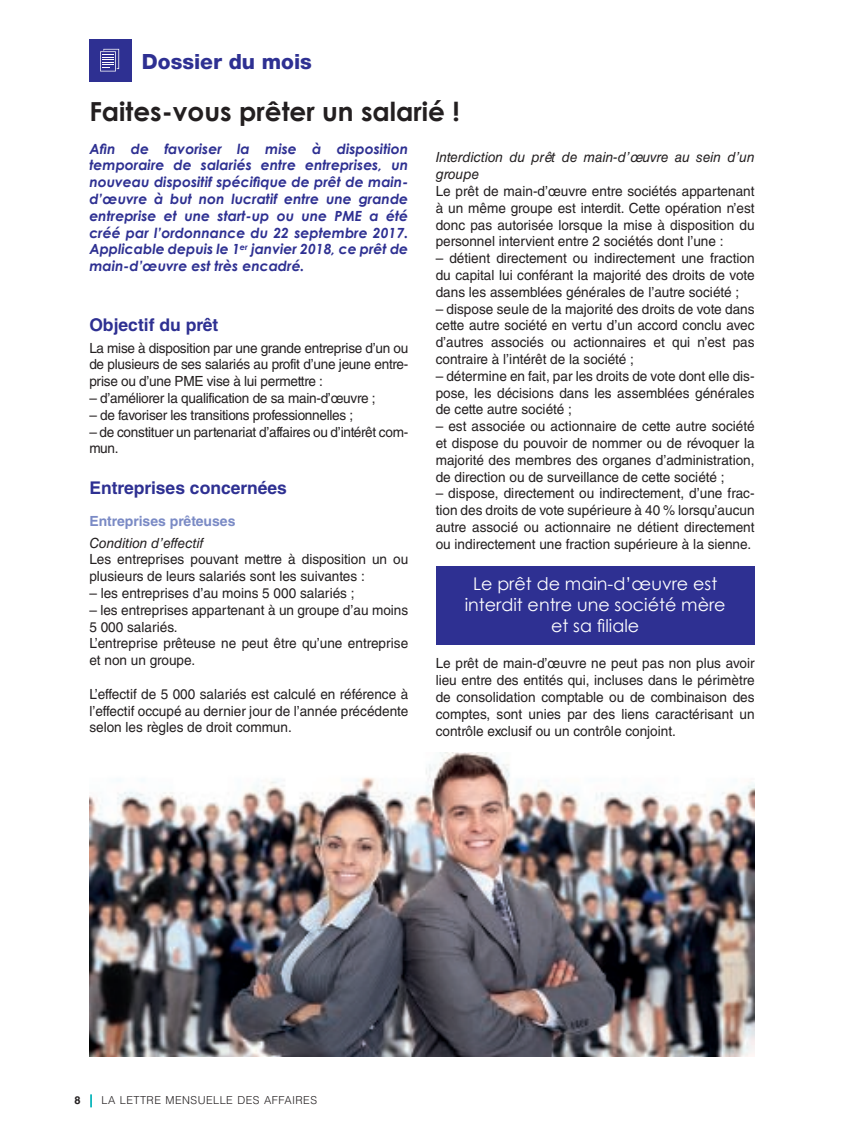
<style>
.page{position:relative;width:844px;height:1141px;background:#fff}
.page>*{position:absolute;margin:0;border:0;box-sizing:border-box;transform-origin:0 0}
.t1{font:700 26.25px "Century Gothic";color:#231f20}
.t2{font:800 21px "Helvetica Neue LT Std";color:#2e3092}
.t3{font:17.5px/21px "Century Gothic";color:#fff;text-align:center}
.t4{font:700 17.5px "Helvetica LT Std";color:#2e3092}
.t5{font:14px/16.8px "Helvetica LT Std";color:#231f20;text-align:justify}
.t6{font:italic 700 14px/16.8px "Century Gothic";color:#2e3092;text-align:justify}
.t7{font:14px/16.8px "Helvetica LT Std";letter-spacing:-.02em;color:#231f20}
.t8{font:italic 14px/16.8px "Helvetica LT Std";color:#231f20}
.t9{font:700 14px "Helvetica LT Std";color:#7a8ac5}
.t10{font:300 10.85px "Helvetica LT Std";letter-spacing:.04em;color:#231f20}
.s1{font-weight:700}
</style>
<div class="page">
<svg style="left:90px;top:1094px;width:2px;height:13px"></svg>
<div style="left:89px;top:40px;width:42px;height:42px;background:#2e3092"></div>
<svg style="left:100px;top:49px;width:19px;height:22px"></svg>
<div style="left:435px;top:567px;width:319px;height:78px;background:#2e3092"></div>
<img style="left:89px;top:752px;width:665px;height:305px">
<h2 class="t2" style="left:142px;top:49px;width:171px">Dossier du mois</h2>
<h1 class="t1" style="left:89px;top:95px;width:372px">Faites-vous prêter un salarié !</h1>
<p class="t6" style="left:89px;top:140px;width:320px">Afin de favoriser la mise à disposition temporaire de salariés entre entreprises, un nouveau dispositif spécifique de prêt de main&shy;d’œuvre à but non lucratif entre une grande entreprise et une start-up ou une PME a été créé par l’ordonnance du 22 septembre 2017.<br>Applicable depuis le 1<sup>er</sup> janvier 2018, ce prêt de main-d’œuvre est très encadré.</p>
<p class="t8" style="left:435px;top:149px;width:320px">Interdiction du prêt de main-d’œuvre au sein d’un groupe</p>
<p class="t5" style="left:435px;top:183px;width:320px">Le prêt de main-d’œuvre entre sociétés appartenant à un même groupe est interdit. Cette opération n’est donc pas autorisée lorsque la mise à disposition du personnel intervient entre 2 sociétés dont l’une :</p>
<p class="t5" style="left:435px;top:250px;width:320px">– détient directement ou indirectement une fraction du capital lui conférant la majorité des droits de vote dans les assemblées générales de l’autre société ;</p>
<p class="t5" style="left:435px;top:300px;width:320px">– dispose seule de la majorité des droits de vote dans cette autre société en vertu d’un accord conclu avec d’autres associés ou actionnaires et qui n’est pas contraire à l’intérêt de la société ;</p>
<p class="t5" style="left:435px;top:367px;width:320px">– détermine en fait, par les droits de vote dont elle dis&shy;pose, les décisions dans les assemblées générales de cette autre société ;</p>
<p class="t5" style="left:435px;top:418px;width:320px">– est associée ou actionnaire de cette autre société et dispose du pouvoir de nommer ou de révoquer la majorité des membres des organes d’administration, de direction ou de surveillance de cette société ;</p>
<p class="t5" style="left:435px;top:485px;width:320px">– dispose, directement ou indirectement, d’une frac&shy;tion des droits de vote supérieure à 40 % lorsqu’aucun autre associé ou actionnaire ne détient directement ou indirectement une fraction supérieure à la sienne.</p>
<p class="t3" style="left:464px;top:573px;width:262px">Le prêt de main-d’œuvre est interdit entre une société mère et sa filiale</p>
<p class="t5" style="left:435px;top:655px;width:320px">Le prêt de main-d’œuvre ne peut pas non plus avoir lieu entre des entités qui, incluses dans le périmètre de consolidation comptable ou de combinaison des comptes, sont unies par des liens caractérisant un contrôle exclusif ou un contrôle conjoint.</p>
<p class="t4" style="left:89px;top:314px;width:130px">Objectif du prêt</p>
<p class="t5" style="left:89px;top:339px;width:320px">La mise à disposition par une grande entreprise d’un ou de plusieurs de ses salariés au profit d’une jeune entre&shy;prise ou d’une PME vise à lui permettre :</p>
<p class="t7" style="left:89px;top:390px;width:288px">– d’améliorer la qualification de sa main-d’œuvre ;</p>
<p class="t7" style="left:89px;top:406px;width:265px">– de favoriser les transitions professionnelles ;</p>
<p class="t7" style="left:89px;top:423px;width:320px">– de constituer un partenariat d’affaires ou d’intérêt com&shy;mun.</p>
<p class="t4" style="left:89px;top:477px;width:199px">Entreprises concernées</p>
<p class="t9" style="left:89px;top:512px;width:148px">Entreprises prêteuses</p>
<p class="t8" style="left:89px;top:534px;width:116px">Condition d’effectif</p>
<p class="t5" style="left:89px;top:551px;width:320px">Les entreprises pouvant mettre à disposition un ou plusieurs de leurs salariés sont les suivantes :</p>
<p class="t5" style="left:89px;top:585px;width:267px">– les entreprises d’au moins 5 000 salariés ;</p>
<p class="t5" style="left:89px;top:601px;width:320px;text-align:left">– les entreprises appartenant à un groupe d’au moins 5 000 salariés.<br>L’entreprise prêteuse ne peut être qu’une entreprise et non un groupe.</p>
<p class="t5" style="left:89px;top:685px;width:320px">L’effectif de 5 000 salariés est calculé en référence à l’effectif occupé au dernier jour de l’année précédente selon les règles de droit commun.</p>
<p class="t10" style="left:74px;top:1093px;width:244px"><span class="s1">8</span> LA LETTRE MENSUELLE DES AFFAIRES</p>
</div>
